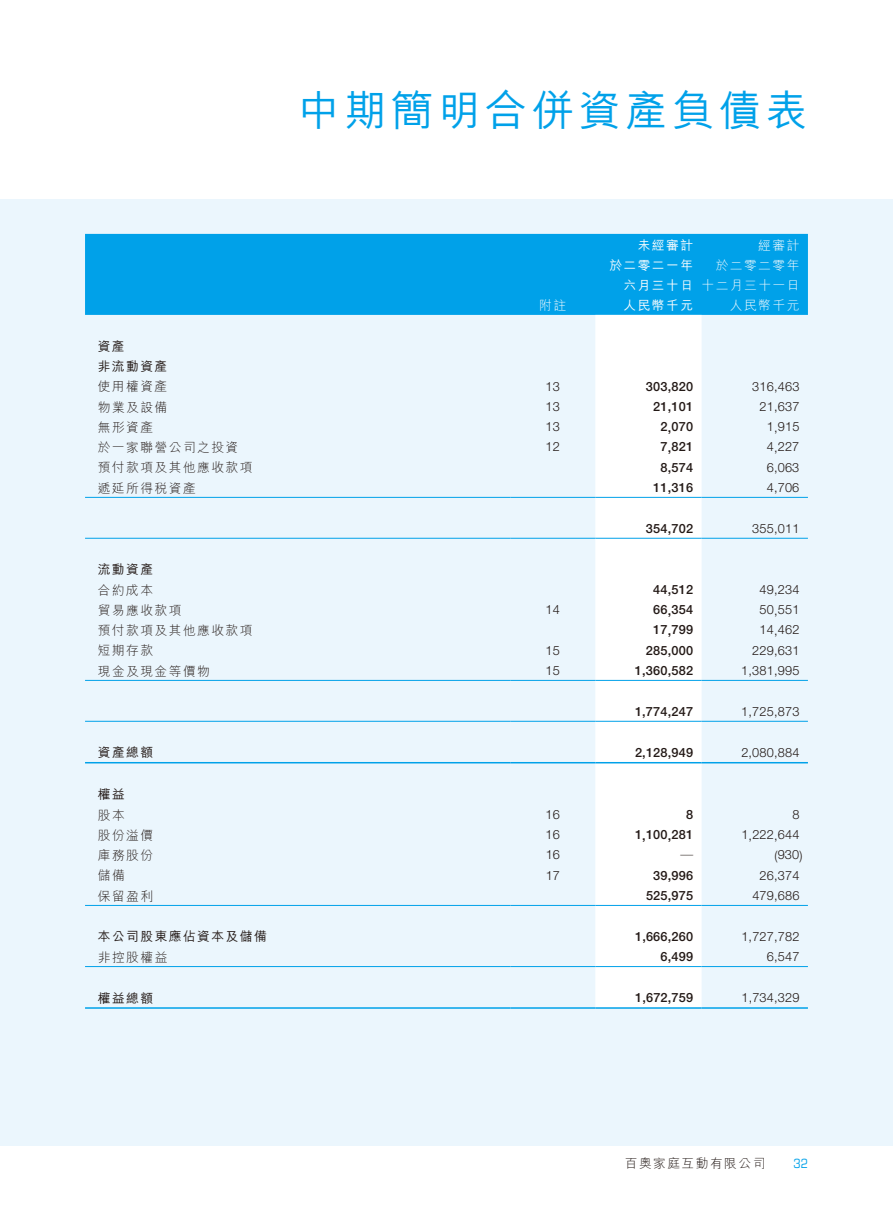
<style>
.page{position:relative;width:893px;height:1212px;background:#fff}
.page>*{position:absolute;margin:0;border:0;box-sizing:border-box;transform-origin:0 0}
.t1{font:500 42px "M Hei HK";letter-spacing:.115em;color:#00a1e9}
.t2{font:300 12.75px "Helvetica Neue";letter-spacing:.015em;color:#231916}
.t3{font:500 12.75px "Helvetica Neue";letter-spacing:.015em;color:#231916}
.t4{font:300 12.75px "M Hei HK";letter-spacing:.115em;color:#231916}
.t5{font:500 12.75px/20.2px "M Hei HK";letter-spacing:.115em;color:#231916}
.t6{font:300 12.75px/20.2px "M Hei HK";letter-spacing:.115em;color:#fff;text-align:right}
.t7{font:500 12.75px/20.2px "M Hei HK";letter-spacing:.115em;color:#fff;text-align:right}
.t8{font:condensed 12.75px "Eurostile";color:#00a1e9}
</style>
<div class="page">
<div style="left:0;top:200px;width:893px;height:946px;background:#ebf6fd"></div>
<div style="left:85px;top:234px;width:723px;height:81px;background:#00a1e9"></div>
<div style="left:595px;top:315px;width:107px;height:692px;background:#fff"></div>
<hr style="left:85px;top:497px;width:425px;height:1px;background:#00a1e9">
<hr style="left:510px;top:497px;width:85px;height:1px;background:#00a1e9">
<hr style="left:595px;top:497px;width:107px;height:1px;background:#00a1e9">
<hr style="left:702px;top:497px;width:106px;height:1px;background:#00a1e9">
<hr style="left:85px;top:538px;width:425px;height:1px;background:#00a1e9">
<hr style="left:510px;top:538px;width:85px;height:1px;background:#00a1e9">
<hr style="left:595px;top:538px;width:107px;height:1px;background:#00a1e9">
<hr style="left:702px;top:538px;width:106px;height:1px;background:#00a1e9">
<hr style="left:85px;top:680px;width:425px;height:1px;background:#00a1e9">
<hr style="left:510px;top:680px;width:85px;height:1px;background:#00a1e9">
<hr style="left:595px;top:680px;width:107px;height:1px;background:#00a1e9">
<hr style="left:702px;top:680px;width:106px;height:1px;background:#00a1e9">
<hr style="left:85px;top:721px;width:425px;height:1px;background:#00a1e9">
<hr style="left:510px;top:721px;width:85px;height:1px;background:#00a1e9">
<hr style="left:595px;top:721px;width:107px;height:1px;background:#00a1e9">
<hr style="left:702px;top:721px;width:106px;height:1px;background:#00a1e9">
<hr style="left:85px;top:905px;width:425px;height:1px;background:#00a1e9">
<hr style="left:510px;top:905px;width:85px;height:1px;background:#00a1e9">
<hr style="left:595px;top:905px;width:107px;height:1px;background:#00a1e9">
<hr style="left:702px;top:905px;width:106px;height:1px;background:#00a1e9">
<hr style="left:85px;top:966px;width:425px;height:1px;background:#00a1e9">
<hr style="left:510px;top:966px;width:85px;height:1px;background:#00a1e9">
<hr style="left:595px;top:966px;width:107px;height:1px;background:#00a1e9">
<hr style="left:702px;top:966px;width:106px;height:1px;background:#00a1e9">
<hr style="left:85px;top:762px;width:425px;height:1px;background:#00a1e9">
<hr style="left:510px;top:762px;width:85px;height:1px;background:#00a1e9">
<hr style="left:595px;top:762px;width:107px;height:1px;background:#00a1e9">
<hr style="left:702px;top:762px;width:106px;height:1px;background:#00a1e9">
<hr style="left:85px;top:1007px;width:425px;height:2px;background:#00a1e9">
<hr style="left:510px;top:1007px;width:85px;height:2px;background:#00a1e9">
<hr style="left:595px;top:1007px;width:107px;height:2px;background:#00a1e9">
<hr style="left:702px;top:1007px;width:106px;height:2px;background:#00a1e9">
<h1 class="t1" style="left:298px;top:80px;width:511px">中期簡明合併資產負債表</h1>
<p class="t6" style="left:539px;top:295px;width:28px">附註</p>
<p class="t7" style="left:609px;top:234px;width:85px">未經審計<br>於二零二一年六月三十日</p>
<p class="t7" style="left:623px;top:294px;width:71px">人民幣千元</p>
<p class="t6" style="left:758px;top:234px;width:43px">經審計</p>
<p class="t6" style="left:702px;top:254px;width:99px">於二零二零年十二月三十一日人民幣千元</p>
<p class="t5" style="left:98px;top:335px;width:71px">資產<br>非流動資產</p>
<p class="t4" style="left:98px;top:378px;width:71px">使用權資產</p>
<p class="t2" style="left:546px;top:378px;width:16px">13</p>
<p class="t3" style="left:646px;top:378px;width:49px">303,820</p>
<p class="t2" style="left:752px;top:378px;width:49px">316,463</p>
<p class="t4" style="left:98px;top:398px;width:71px">物業及設備</p>
<p class="t2" style="left:546px;top:398px;width:16px">13</p>
<p class="t3" style="left:653px;top:399px;width:41px">21,101</p>
<p class="t2" style="left:759px;top:398px;width:41px">21,637</p>
<p class="t4" style="left:98px;top:418px;width:57px">無形資產</p>
<p class="t2" style="left:546px;top:419px;width:16px">13</p>
<p class="t3" style="left:660px;top:419px;width:34px">2,070</p>
<p class="t2" style="left:767px;top:419px;width:34px">1,915</p>
<p class="t4" style="left:98px;top:438px;width:142px">於一家聯營公司之投資</p>
<p class="t2" style="left:546px;top:439px;width:16px">12</p>
<p class="t3" style="left:660px;top:439px;width:34px">7,821</p>
<p class="t2" style="left:767px;top:439px;width:34px">4,227</p>
<p class="t4" style="left:98px;top:459px;width:156px">預付款項及其他應收款項</p>
<p class="t3" style="left:660px;top:459px;width:34px">8,574</p>
<p class="t2" style="left:767px;top:459px;width:34px">6,063</p>
<p class="t4" style="left:98px;top:479px;width:99px">遞延所得稅資產</p>
<p class="t3" style="left:653px;top:480px;width:41px">11,316</p>
<p class="t2" style="left:767px;top:479px;width:34px">4,706</p>
<p class="t3" style="left:646px;top:521px;width:49px">354,702</p>
<p class="t2" style="left:752px;top:520px;width:49px">355,011</p>
<p class="t5" style="left:98px;top:558px;width:57px">流動資產</p>
<p class="t4" style="left:98px;top:581px;width:57px">合約成本</p>
<p class="t3" style="left:653px;top:582px;width:41px">44,512</p>
<p class="t2" style="left:759px;top:581px;width:41px">49,234</p>
<p class="t4" style="left:98px;top:601px;width:85px">貿易應收款項</p>
<p class="t2" style="left:546px;top:602px;width:16px">14</p>
<p class="t3" style="left:653px;top:602px;width:41px">66,354</p>
<p class="t2" style="left:759px;top:602px;width:41px">50,551</p>
<p class="t4" style="left:98px;top:621px;width:156px">預付款項及其他應收款項</p>
<p class="t3" style="left:653px;top:622px;width:41px">17,799</p>
<p class="t2" style="left:759px;top:622px;width:41px">14,462</p>
<p class="t4" style="left:98px;top:642px;width:57px">短期存款</p>
<p class="t2" style="left:546px;top:642px;width:16px">15</p>
<p class="t3" style="left:646px;top:642px;width:49px">285,000</p>
<p class="t2" style="left:752px;top:642px;width:49px">229,631</p>
<p class="t4" style="left:98px;top:662px;width:114px">現金及現金等價物</p>
<p class="t2" style="left:546px;top:662px;width:16px">15</p>
<p class="t3" style="left:635px;top:663px;width:60px">1,360,582</p>
<p class="t2" style="left:741px;top:662px;width:60px">1,381,995</p>
<p class="t3" style="left:635px;top:704px;width:60px">1,774,247</p>
<p class="t2" style="left:741px;top:703px;width:60px">1,725,873</p>
<p class="t5" style="left:98px;top:741px;width:57px">資產總額</p>
<p class="t5" style="left:98px;top:783px;width:28px">權益</p>
<p class="t3" style="left:635px;top:744px;width:60px">2,128,949</p>
<p class="t2" style="left:741px;top:744px;width:60px">2,080,884</p>
<p class="t4" style="left:98px;top:806px;width:28px">股本</p>
<p class="t2" style="left:546px;top:806px;width:16px">16</p>
<p class="t3" style="left:686px;top:807px;width:9px">8</p>
<p class="t2" style="left:792px;top:806px;width:9px">8</p>
<p class="t4" style="left:98px;top:826px;width:57px">股份溢價</p>
<p class="t2" style="left:546px;top:827px;width:16px">16</p>
<p class="t3" style="left:635px;top:827px;width:60px">1,100,281</p>
<p class="t2" style="left:741px;top:827px;width:60px">1,222,644</p>
<p class="t4" style="left:98px;top:846px;width:57px">庫務股份</p>
<p class="t2" style="left:546px;top:847px;width:16px">16</p>
<p class="t5" style="left:680px;top:844px;width:14px">—</p>
<p class="t2" style="left:774px;top:847px;width:30px">)930(</p>
<p class="t4" style="left:98px;top:867px;width:28px">儲備</p>
<p class="t2" style="left:546px;top:867px;width:16px">17</p>
<p class="t3" style="left:653px;top:867px;width:41px">39,996</p>
<p class="t2" style="left:760px;top:867px;width:41px">26,374</p>
<p class="t4" style="left:98px;top:887px;width:57px">保留盈利</p>
<p class="t3" style="left:646px;top:888px;width:49px">525,975</p>
<p class="t2" style="left:752px;top:887px;width:49px">479,686</p>
<p class="t5" style="left:98px;top:926px;width:170px">本公司股東應佔資本及儲備</p>
<p class="t3" style="left:635px;top:929px;width:60px">1,666,260</p>
<p class="t2" style="left:741px;top:928px;width:60px">1,727,782</p>
<p class="t4" style="left:98px;top:948px;width:71px">非控股權益</p>
<p class="t3" style="left:661px;top:949px;width:34px">6,499</p>
<p class="t2" style="left:767px;top:949px;width:34px">6,547</p>
<p class="t5" style="left:98px;top:987px;width:57px">權益總額</p>
<p class="t3" style="left:635px;top:990px;width:60px">1,672,759</p>
<p class="t2" style="left:741px;top:989px;width:60px">1,734,329</p>
<p class="t4" style="left:625px;top:1154px;width:142px">百奧家庭互動有限公司</p>
<p class="t8" style="left:794px;top:1155px;width:16px">32</p>
</div>
